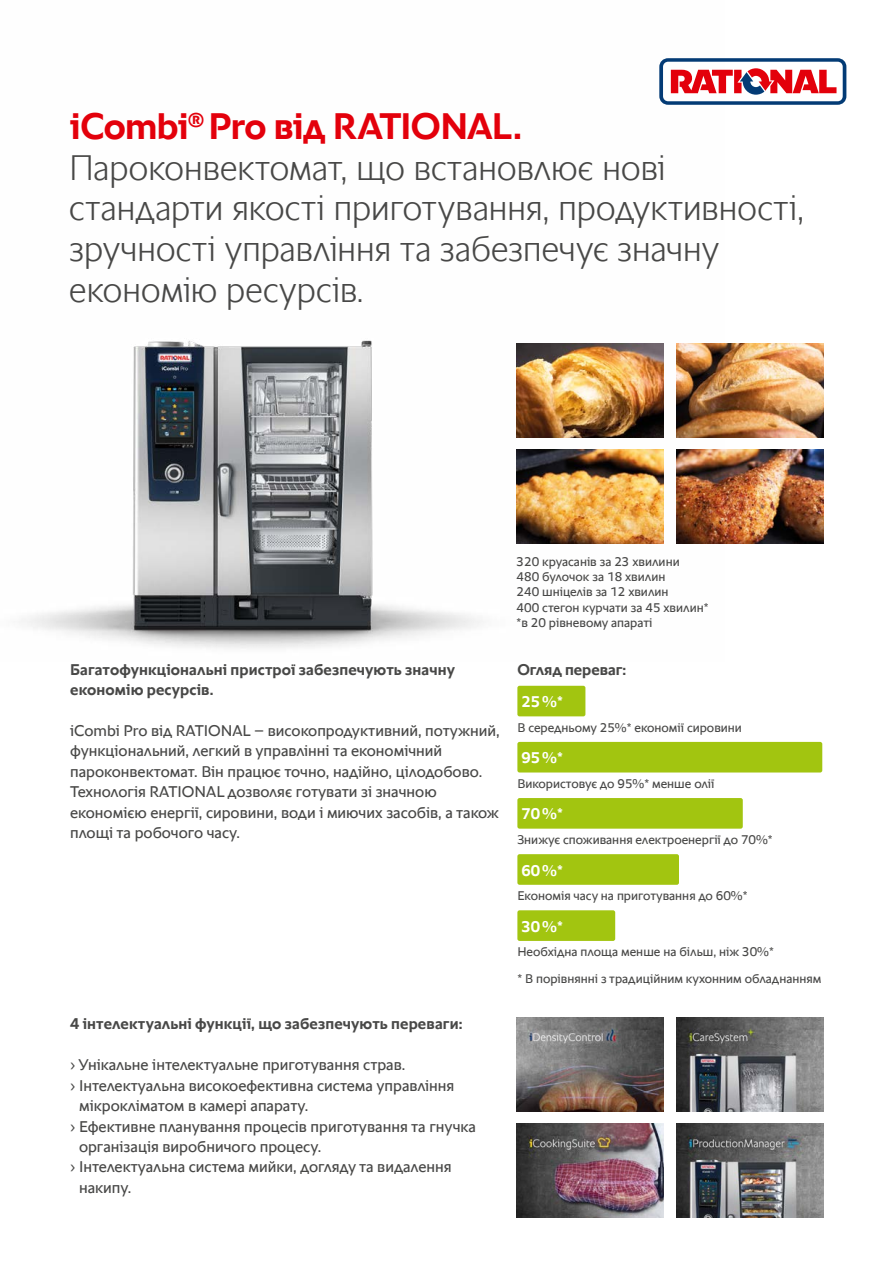
<style>
.page{position:relative;width:893px;height:1263px;background:#fff}
.page>*{position:absolute;margin:0;border:0;box-sizing:border-box;transform-origin:0 0}
.t1{font:700 37.5px "RATIONAL Sans TT";letter-spacing:-.015em;color:#e3000b}
.t2{font:300 36px/40.5px "RATIONAL Sans TT";letter-spacing:-.015em;color:#484847}
.t3{font:15.75px/20.4px "RATIONAL Sans TT";color:#484847}
.t4{font:700 15.75px "RATIONAL Sans TT";letter-spacing:.01em;color:#484847}
.t5{font:700 15.75px "RATIONAL Sans TT";color:#fff}
.t6{font:12.75px/15.3px "RATIONAL Sans TT";color:#484847}
</style>
<div class="page">
<img style="left:21px;top:340px;width:703px;height:308px">
<svg style="left:659px;top:58px;width:187px;height:47px"></svg>
<div style="left:517px;top:686px;width:68px;height:30px;background:#a2c510;border-radius:2px"></div>
<div style="left:517px;top:742px;width:305px;height:30px;background:#a2c510;border-radius:2px"></div>
<div style="left:517px;top:798px;width:226px;height:31px;background:#a2c510;border-radius:2px"></div>
<div style="left:517px;top:854px;width:162px;height:31px;background:#a2c510;border-radius:2px"></div>
<div style="left:517px;top:910px;width:98px;height:31px;background:#a2c510;border-radius:2px"></div>
<img style="left:517px;top:344px;width:147px;height:94px">
<img style="left:517px;top:449px;width:147px;height:94px">
<img style="left:677px;top:449px;width:147px;height:94px">
<img style="left:677px;top:344px;width:147px;height:94px">
<img style="left:517px;top:1017px;width:147px;height:94px">
<img style="left:517px;top:1123px;width:147px;height:94px">
<img style="left:677px;top:1123px;width:147px;height:94px">
<img style="left:677px;top:1017px;width:147px;height:94px">
<h1 class="t1" style="left:70px;top:100px;width:453px">iCombi<sup>®</sup> Pro від RATIONAL.</h1>
<h2 class="t2" style="left:69px;top:148px;width:737px">Пароконвектомат, що встановлює нові стандарти якості приготування, продуктивності, зручності управління та забезпечує значну економію ресурсів.</h2>
<p class="t6" style="left:517px;top:554px;width:193px">320 круасанів за 23 хвилини<br>480 булочок за 18 хвилин<br>240 шніцелів за 12 хвилин<br>400 стегон курчати за 45 хвилин* *в 20 рівневому апараті</p>
<p class="t4" style="left:70px;top:658px;width:386px">Багатофункціональні пристрої забезпечують значну</p>
<p class="t4" style="left:517px;top:658px;width:110px">Огляд переваг:</p>
<p class="t4" style="left:70px;top:678px;width:145px">економію ресурсів.</p>
<p class="t3" style="left:70px;top:720px;width:431px">iCombi Pro від RATIONAL – високопродуктивний, потужний, функціональний, легкий в управлінні та економічний пароконвектомат. Він працює точно, надійно, цілодобово.<br>Технологія RATIONAL дозволяє готувати зі значною економією енергії, сировини, води і миючих засобів, а також площі та робочого часу.</p>
<p class="t5" style="left:522px;top:690px;width:43px">25%*</p>
<p class="t6" style="left:517px;top:720px;width:226px">В середньому 25%* економії сировини</p>
<p class="t5" style="left:522px;top:747px;width:43px">95%*</p>
<p class="t6" style="left:517px;top:776px;width:198px">Використовує до 95%* менше олії</p>
<p class="t5" style="left:522px;top:803px;width:43px">70%*</p>
<p class="t6" style="left:517px;top:832px;width:257px">Знижує споживання електроенергії до 70%*</p>
<p class="t5" style="left:522px;top:859px;width:43px">60%*</p>
<p class="t6" style="left:517px;top:888px;width:232px">Економія часу на приготування до 60%*</p>
<p class="t5" style="left:522px;top:915px;width:43px">30%*</p>
<p class="t6" style="left:517px;top:938px;width:306px;line-height:27.2px">Необхідна площа менше на більш, ніж 30%*<br>* В порівнянні з традиційним кухонним обладнанням</p>
<p class="t4" style="left:70px;top:1013px;width:394px">4 інтелектуальні функції, що забезпечують переваги:</p>
<p class="t3" style="left:70px;top:1055px;width:337px">› Унікальне інтелектуальне приготування страв.</p>
<p class="t3" style="left:70px;top:1075px;width:386px">› Інтелектуальна високоефективна система управління</p>
<p class="t3" style="left:79px;top:1096px;width:231px">мікрокліматом в камері апарату.</p>
<p class="t3" style="left:70px;top:1116px;width:407px">› Ефективне планування процесів приготування та гнучка</p>
<p class="t3" style="left:79px;top:1136px;width:244px">організація виробничого процесу.</p>
<p class="t3" style="left:70px;top:1157px;width:383px">› Інтелектуальна система мийки, догляду та видалення</p>
<p class="t3" style="left:79px;top:1177px;width:54px">накипу.</p>
</div>
